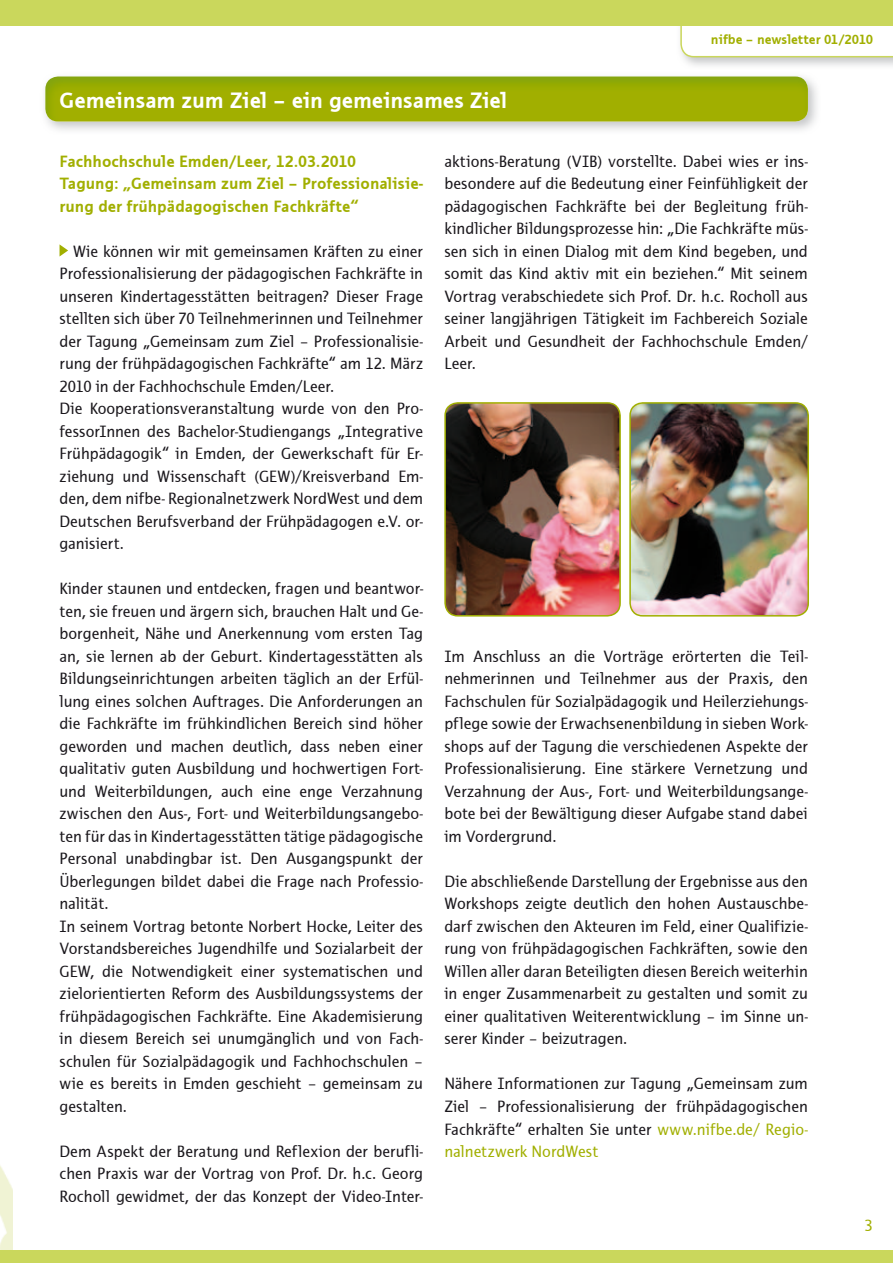
<style>
.page{position:relative;width:893px;height:1263px;background:#fff}
.page>*{position:absolute;margin:0;border:0;box-sizing:border-box;transform-origin:0 0}
.t1{font:700 22.5px "Thordis Sans EF";color:#fff}
.t2{font:16.5px/22.5px "Thordis Sans EF";color:#1a171c;text-align:justify}
.t3{font:700 16.5px/22.5px "Thordis Sans EF";color:#a1af00}
.t4{font:16.5px "Thordis Sans EF";color:#a1af00}
.t5{font:700 13.5px "Thordis Sans EF";color:#a1af00}
.s1{color:#a1af00}
</style>
<div class="page">
<svg style="left:680px;top:26px;width:213px;height:31px"></svg>
<svg style="left:60px;top:244px;width:8px;height:12px"></svg>
<div style="left:0;top:0;width:893px;height:26px;background:#cad75c"></div>
<div style="left:0;top:1250px;width:893px;height:13px;background:#cad75c"></div>
<img style="left:444px;top:402px;width:177px;height:215px">
<img style="left:629px;top:402px;width:180px;height:215px">
<img style="left:45px;top:77px;width:763px;height:45px">
<img style="left:0;top:1165px;width:13px;height:85px">
<h1 class="t1" style="left:60px;top:88px;width:449px">Gemeinsam zum Ziel – ein gemeinsames Ziel</h1>
<p class="t5" style="left:711px;top:32px;width:164px">nifbe – newsletter 01/2010</p>
<p class="t3" style="left:60px;top:150px;width:365px">Fachhochschule Emden/Leer, 12.03.2010<br>Tagung: „Gemeinsam zum Ziel – Professionalisie&shy;rung der frühpädagogischen Fachkräfte“</p>
<p class="t2" style="left:60px;top:240px;width:365px;text-align:left;text-indent:13px">Wie können wir mit gemeinsamen Kräften zu einer Professionalisierung der pädagogischen Fachkräfte in unseren Kindertagesstätten beitragen? Dieser Frage stellten sich über 70 Teilnehmerinnen und Teilnehmer der Tagung „Gemeinsam zum Ziel – Professionalisie&shy;rung der frühpädagogischen Fachkräfte“ am 12. März 2010 in der Fachhochschule Emden/Leer.<br>Die Kooperationsveranstaltung wurde von den Pro&shy;fessorInnen des Bachelor-Studiengangs „Integrative Frühpädagogik“ in Emden, der Gewerkschaft für Er&shy;ziehung und Wissenschaft (GEW)/Kreisverband Em&shy;den, dem nifbe- Regionalnetzwerk NordWest und dem Deutschen Berufsverband der Frühpädagogen e.V. or&shy;ganisiert.</p>
<p class="t2" style="left:60px;top:577px;width:365px;text-align:left">Kinder staunen und entdecken, fragen und beantwor&shy;ten, sie freuen und ärgern sich, brauchen Halt und Ge&shy;borgenheit, Nähe und Anerkennung vom ersten Tag an, sie lernen ab der Geburt. Kindertagesstätten als Bildungseinrichtungen arbeiten täglich an der Erfül&shy;lung eines solchen Auftrages. Die Anforderungen an die Fachkräfte im frühkindlichen Bereich sind höher geworden und machen deutlich, dass neben einer qualitativ guten Ausbildung und hochwertigen Fort&shy;und Weiterbildungen, auch eine enge Verzahnung zwischen den Aus-, Fort- und Weiterbildungsangebo&shy;ten für das in Kindertagesstätten tätige pädagogische Personal unabdingbar ist. Den Ausgangspunkt der Überlegungen bildet dabei die Frage nach Professio&shy;nalität.<br>In seinem Vortrag betonte Norbert Hocke, Leiter des Vorstandsbereiches Jugendhilfe und Sozialarbeit der GEW, die Notwendigkeit einer systematischen und zielorientierten Reform des Ausbildungssystems der frühpädagogischen Fachkräfte. Eine Akademisierung in diesem Bereich sei unumgänglich und von Fach&shy;schulen für Sozialpädagogik und Fachhochschulen – wie es bereits in Emden geschieht – gemeinsam zu gestalten.</p>
<p class="t2" style="left:60px;top:1140px;width:365px">Dem Aspekt der Beratung und Reflexion der berufli&shy;chen Praxis war der Vortrag von Prof. Dr. h.c. Georg Rocholl gewidmet, der das Konzept der Video-Inter-</p>
<p class="t2" style="left:444px;top:150px;width:365px">aktions-Beratung (VIB) vorstellte. Dabei wies er ins&shy;besondere auf die Bedeutung einer Feinfühligkeit der pädagogischen Fachkräfte bei der Begleitung früh&shy;kindlicher Bildungsprozesse hin: „Die Fachkräfte müs&shy;sen sich in einen Dialog mit dem Kind begeben, und somit das Kind aktiv mit ein beziehen.“ Mit seinem Vortrag verabschiedete sich Prof. Dr. h.c. Rocholl aus seiner langjährigen Tätigkeit im Fachbereich Soziale Arbeit und Gesundheit der Fachhochschule Emden/ Leer.</p>
<p class="t2" style="left:444px;top:645px;width:365px">Im Anschluss an die Vorträge erörterten die Teil&shy;nehmerinnen und Teilnehmer aus der Praxis, den Fachschulen für Sozialpädagogik und Heilerziehungs&shy;pflege sowie der Erwachsenenbildung in sieben Work&shy;shops auf der Tagung die verschiedenen Aspekte der Professionalisierung. Eine stärkere Vernetzung und Verzahnung der Aus-, Fort- und Weiterbildungsange&shy;bote bei der Bewältigung dieser Aufgabe stand dabei im Vordergrund.</p>
<p class="t2" style="left:444px;top:870px;width:365px">Die abschließende Darstellung der Ergebnisse aus den Workshops zeigte deutlich den hohen Austauschbe&shy;darf zwischen den Akteuren im Feld, einer Qualifizie&shy;rung von frühpädagogischen Fachkräften, sowie den Willen aller daran Beteiligten diesen Bereich weiterhin in enger Zusammenarbeit zu gestalten und somit zu einer qualitativen Weiterentwicklung – im Sinne un&shy;serer Kinder – beizutragen.</p>
<p class="t2" style="left:444px;top:1073px;width:365px">Nähere Informationen zur Tagung „Gemeinsam zum Ziel – Professionalisierung der frühpädagogischen Fachkräfte“ erhalten Sie unter <span class="s1">www.nifbe.de/ Regio&shy;nalnetzwerk NordWest</span></p>
<p class="t4" style="left:864px;top:1216px;width:10px">3</p>
</div>
